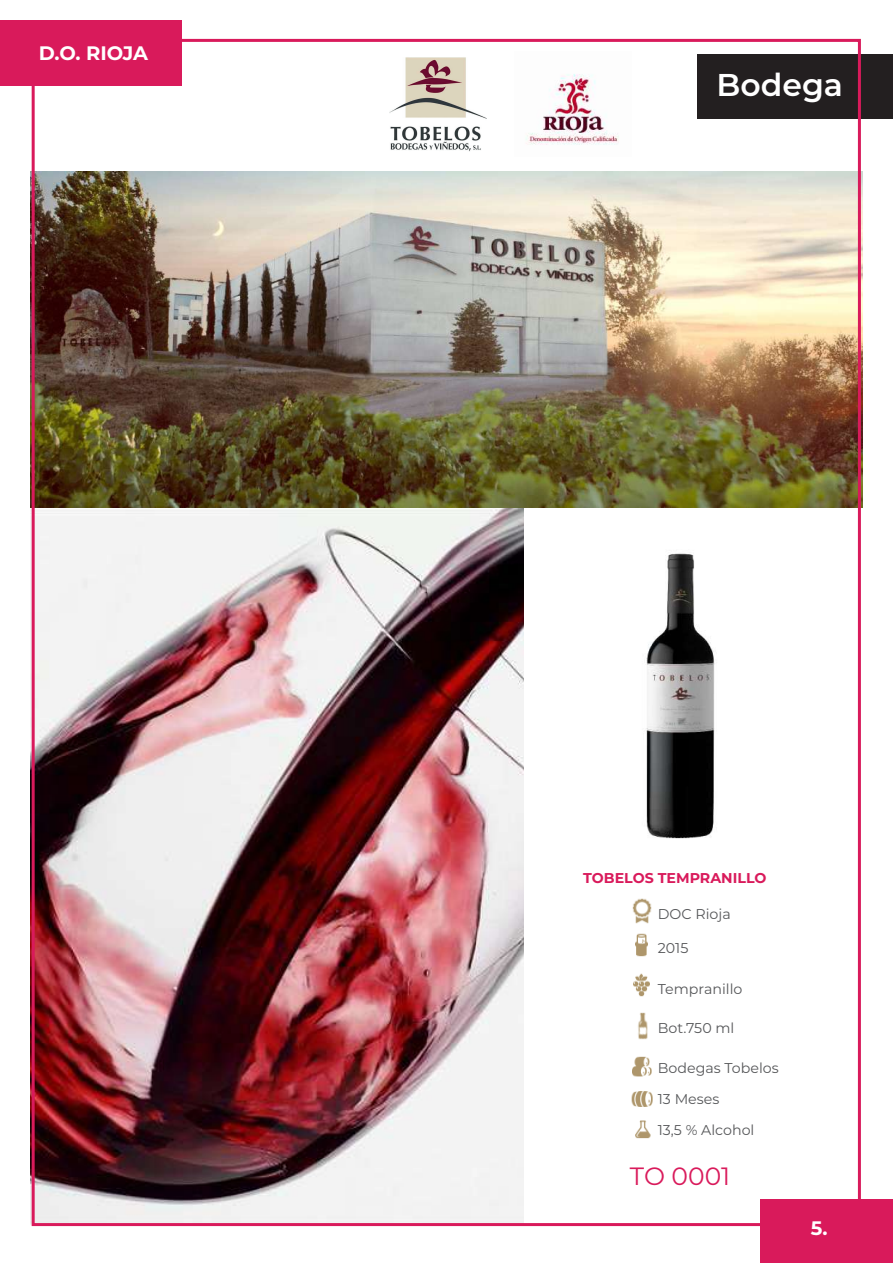
<style>
.page{position:relative;width:893px;height:1263px;background:#fff}
.page>*{position:absolute;margin:0;border:0;box-sizing:border-box;transform-origin:0 0}
.t1{font:600 31.5px "Montserrat";color:#fff}
.t2{font:25.05px "Montserrat";color:#d91a5b}
.t3{font:700 19.5px "Montserrat";letter-spacing:-.01em;color:#fff}
.t4{font:14.25px/30.9px "Montserrat";color:#57585a}
.t5{font:700 14.25px "Montserrat";color:#d91a5b}
</style>
<div class="page">
<img style="left:31px;top:507px;width:493px;height:717px">
<img style="left:526px;top:74px;width:93px;height:71px">
<img style="left:389px;top:57px;width:97px;height:95px">
<img style="left:637px;top:507px;width:89px;height:332px">
<img style="left:632px;top:898px;width:20px;height:26px">
<img style="left:635px;top:933px;width:13px;height:24px">
<img style="left:633px;top:973px;width:17px;height:24px">
<img style="left:638px;top:1012px;width:10px;height:28px">
<img style="left:635px;top:1120px;width:16px;height:19px">
<img style="left:632px;top:1056px;width:20px;height:21px">
<img style="left:631px;top:1091px;width:22px;height:16px">
<img style="left:31px;top:172px;width:831px;height:335px">
<div style="left:698px;top:54px;width:195px;height:64px;background:#231f20"></div>
<div style="left:761px;top:1200px;width:132px;height:63px;background:#d91a5b"></div>
<div style="left:0;top:21px;width:181px;height:65px;background:#d91a5b"></div>
<h3 class="t3" style="left:39px;top:39px;width:111px">D.O. RIOJA</h3>
<h1 class="t1" style="left:716px;top:62px;width:128px">Bodega</h1>
<p class="t5" style="left:583px;top:868px;width:185px">TOBELOS TEMPRANILLO</p>
<p class="t4" style="left:658px;top:898px;width:74px">DOC Rioja</p>
<p class="t4" style="left:658px;top:932px;width:32px">2015</p>
<p class="t4" style="left:658px;top:973px;width:86px">Tempranillo</p>
<p class="t4" style="left:658px;top:1012px;width:78px">Bot.750 ml</p>
<p class="t4" style="left:658px;top:1052px;width:122px">Bodegas Tobelos<br>13 Meses<br>13,5 % Alcohol</p>
<h2 class="t2" style="left:630px;top:1158px;width:102px">TO 0001</h2>
<h3 class="t3" style="left:811px;top:1214px;width:18px">5.</h3>
</div>
